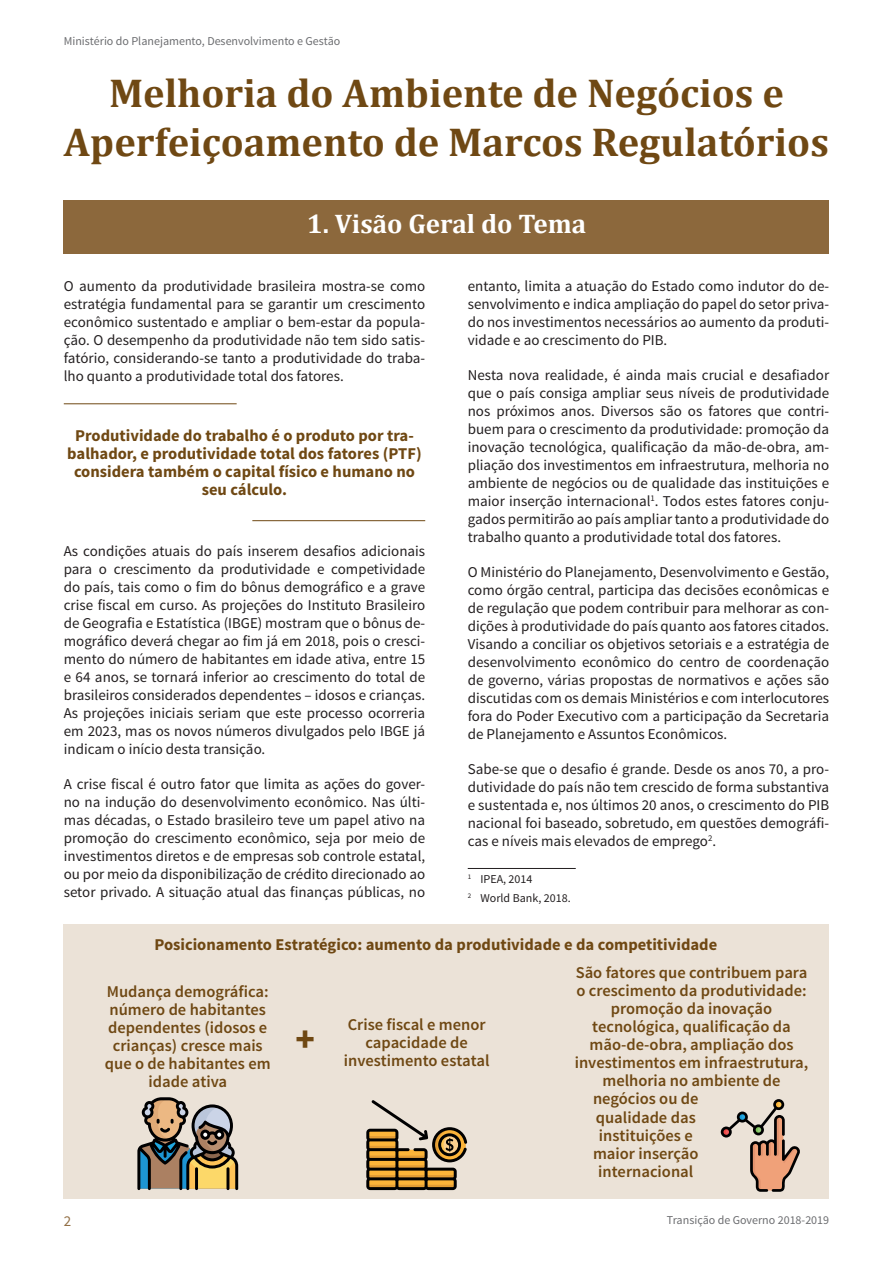
<style>
.page{position:relative;width:893px;height:1263px;background:#fff}
.page>*{position:absolute;margin:0;border:0;box-sizing:border-box;transform-origin:0 0}
.t1{font:700 40.5px/48.6px "Cambria";color:#6f4813;text-align:center}
.t2{font:900 36px "Source Sans Pro";color:#6f4813}
.t3{font:700 27px "Cambria";color:#fff}
.t4{font:600 16.5px/18px "Source Sans Pro";color:#6f4813;text-align:center}
.t5{font:700 16.5px/18px "Source Sans Pro";color:#6f4813;text-align:center}
.t6{font:15px/18px "Source Sans Pro";color:#231f20;text-align:justify}
.t7{font:15px "Source Sans Pro";color:#926f45}
.t8{font:12px "Source Sans Pro";color:#6c6d70}
.t9{font:12px/18.6px "Source Sans Pro";color:#231f20}
</style>
<div class="page">
<div style="left:64px;top:925px;width:765px;height:274px;background:#ebe2d7"></div>
<div style="left:64px;top:200px;width:765px;height:54px;background:#8c683c"></div>
<hr style="left:468px;top:868px;width:108px;height:1px;background:#231f20">
<svg style="left:366px;top:1100px;width:101px;height:90px"></svg>
<svg style="left:721px;top:1099px;width:79px;height:93px"></svg>
<svg style="left:137px;top:1097px;width:101px;height:93px"></svg>
<hr style="left:64px;top:403px;width:173px;height:1px;background:#6f4813">
<hr style="left:252px;top:520px;width:173px;height:1px;background:#6f4813">
<p class="t8" style="left:64px;top:34px;width:278px">Ministério do Planejamento, Desenvolvimento e Gestão</p>
<h1 class="t1" style="left:64px;top:68px;width:766px">Melhoria do Ambiente de Negócios e<br>Aperfeiçoamento de Marcos Regulatórios</h1>
<h3 class="t3" style="left:307px;top:205px;width:281px">1. Visão Geral do Tema</h3>
<p class="t6" style="left:64px;top:277px;width:363px">O aumento da produtividade brasileira mostra-se como estratégia fundamental para se garantir um crescimento econômico sustentado e ampliar o bem-estar da popula&shy;ção. O desempenho da produtividade não tem sido satis&shy;fatório, considerando-se tanto a produtividade do traba&shy;lho quanto a produtividade total dos fatores.</p>
<p class="t6" style="left:468px;top:277px;width:363px">entanto, limita a atuação do Estado como indutor do de&shy;senvolvimento e indica ampliação do papel do setor priva&shy;do nos investimentos necessários ao aumento da produti&shy;vidade e ao crescimento do PIB.</p>
<p class="t6" style="left:468px;top:366px;width:363px">Nesta nova realidade, é ainda mais crucial e desafiador que o país consiga ampliar seus níveis de produtividade nos próximos anos. Diversos são os fatores que contri&shy;buem para o crescimento da produtividade: promoção da inovação tecnológica, qualificação da mão-de-obra, am&shy;pliação dos investimentos em infraestrutura, melhoria no ambiente de negócios ou de qualidade das instituições e maior inserção internacional<sup>1</sup>. Todos estes fatores conju&shy;gados permitirão ao país ampliar tanto a produtividade do trabalho quanto a produtividade total dos fatores.</p>
<p class="t6" style="left:468px;top:563px;width:363px">O Ministério do Planejamento, Desenvolvimento e Gestão, como órgão central, participa das decisões econômicas e de regulação que podem contribuir para melhorar as con&shy;dições à produtividade do país quanto aos fatores citados.<br>Visando a conciliar os objetivos setoriais e a estratégia de desenvolvimento econômico do centro de coordenação de governo, várias propostas de normativos e ações são discutidas com os demais Ministérios e com interlocutores fora do Poder Executivo com a participação da Secretaria de Planejamento e Assuntos Econômicos.</p>
<p class="t6" style="left:468px;top:760px;width:363px">Sabe-se que o desafio é grande. Desde os anos 70, a pro&shy;dutividade do país não tem crescido de forma substantiva e sustentada e, nos últimos 20 anos, o crescimento do PIB nacional foi baseado, sobretudo, em questões demográfi&shy;cas e níveis mais elevados de emprego<sup>2</sup>.</p>
<p class="t9" style="left:468px;top:870px;width:105px"><sup>1</sup> IPEA, 2014<br><sup>2</sup> World Bank, 2018.</p>
<p class="t5" style="left:154px;top:936px;width:564px">Posicionamento Estratégico: aumento da produtividade e da competitividade</p>
<p class="t4" style="left:105px;top:982px;width:167px">Mudança demográfica: número de habitantes dependentes (idosos e crianças) cresce mais que o de habitantes em idade ativa</p>
<p class="t5" style="left:67px;top:427px;width:356px">Produtividade do trabalho é o produto por tra&shy;balhador, e produtividade total dos fatores (PTF) considera também o capital físico e humano no seu cálculo.</p>
<p class="t6" style="left:64px;top:542px;width:363px">As condições atuais do país inserem desafios adicionais para o crescimento da produtividade e competividade do país, tais como o fim do bônus demográfico e a grave crise fiscal em curso. As projeções do Instituto Brasileiro de Geografia e Estatística (IBGE) mostram que o bônus de&shy;mográfico deverá chegar ao fim já em 2018, pois o cresci&shy;mento do número de habitantes em idade ativa, entre 15 e 64 anos, se tornará inferior ao crescimento do total de brasileiros considerados dependentes – idosos e crianças.<br>As projeções iniciais seriam que este processo ocorreria em 2023, mas os novos números divulgados pelo IBGE já indicam o início desta transição.</p>
<p class="t6" style="left:64px;top:775px;width:363px">A crise fiscal é outro fator que limita as ações do gover&shy;no na indução do desenvolvimento econômico. Nas últi&shy;mas décadas, o Estado brasileiro teve um papel ativo na promoção do crescimento econômico, seja por meio de investimentos diretos e de empresas sob controle estatal, ou por meio da disponibilização de crédito direcionado ao setor privado. A situação atual das finanças públicas, no</p>
<p class="t4" style="left:576px;top:964px;width:233px">São fatores que contribuem para</p>
<p class="t4" style="left:576px;top:982px;width:232px">o crescimento da produtividade:</p>
<p class="t4" style="left:611px;top:1000px;width:163px">promoção da inovação</p>
<p class="t4" style="left:592px;top:1018px;width:200px">tecnológica, qualificação da</p>
<p class="t4" style="left:590px;top:1036px;width:205px">mão-de-obra, ampliação dos</p>
<p class="t4" style="left:575px;top:1054px;width:235px">investimentos em infraestrutura,</p>
<p class="t4" style="left:602px;top:1072px;width:180px">melhoria no ambiente de</p>
<p class="t4" style="left:593px;top:1090px;width:107px">negócios ou de</p>
<p class="t4" style="left:596px;top:1108px;width:101px">qualidade das</p>
<p class="t4" style="left:599px;top:1126px;width:95px">instituições e</p>
<p class="t4" style="left:593px;top:1144px;width:107px">maior inserção</p>
<p class="t4" style="left:598px;top:1162px;width:97px">internacional</p>
<p class="t4" style="left:344px;top:1016px;width:147px">Crise fiscal e menor capacidade de investimento estatal</p>
<h2 class="t2" style="left:296px;top:1016px;width:21px">+</h2>
<p class="t7" style="left:64px;top:1212px;width:9px">2</p>
<p class="t8" style="left:667px;top:1212px;width:164px">Transição de Governo 2018-2019</p>
</div>
